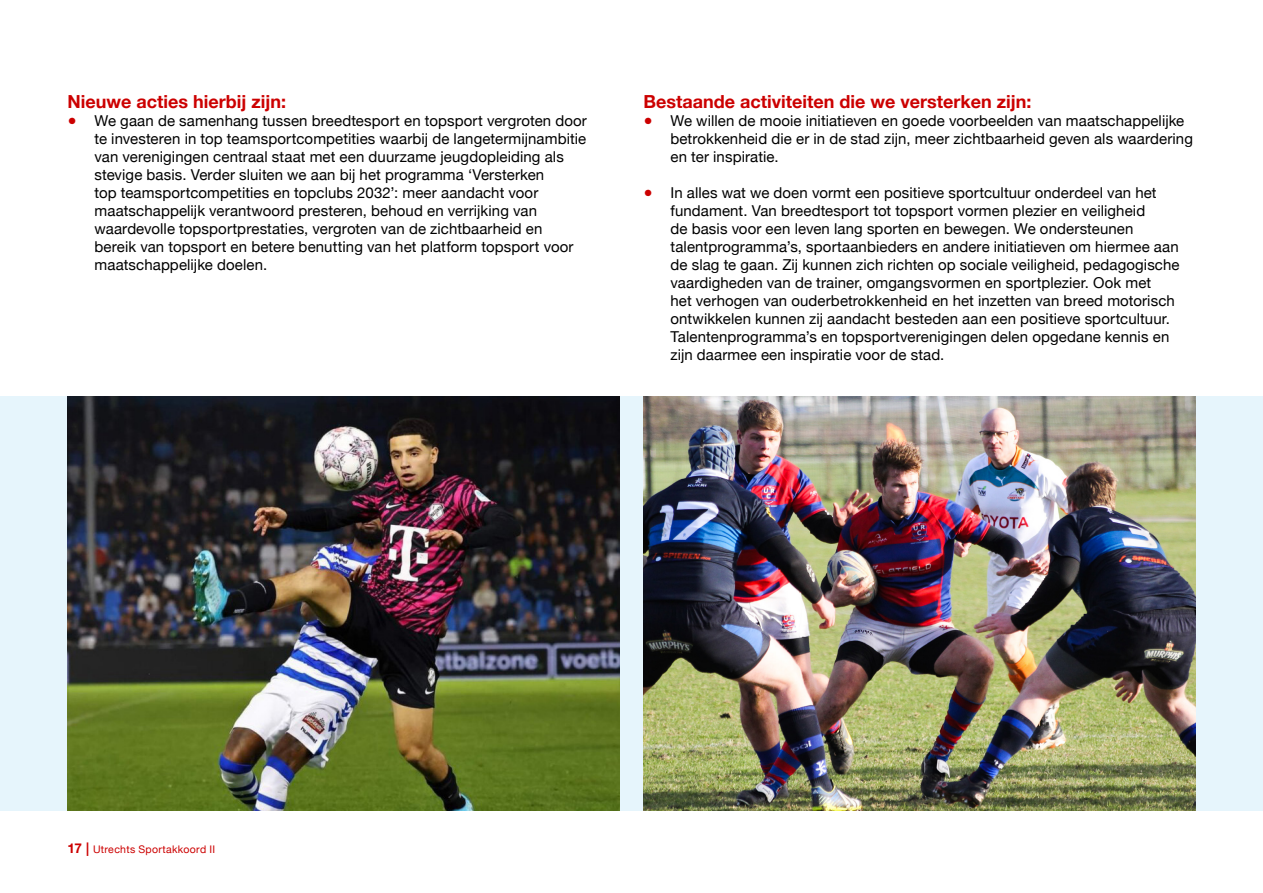
<style>
.page{position:relative;width:1263px;height:893px;background:#fff}
.page>*{position:absolute;margin:0;border:0;box-sizing:border-box;transform-origin:0 0}
.t1{font:700 18px "Helvetica Neue";color:#c00}
.t2{font:15px/18px "Helvetica Neue";letter-spacing:.005em;color:#000}
.t3{font:10.5px "Helvetica Neue";letter-spacing:.03em;color:#c00}
.s1{font-weight:700;color:#c00}
.s2{font-weight:700;font-size:13.5px}
</style>
<div class="page">
<div style="left:0;top:396px;width:1263px;height:414px;background:#e6f5fc"></div>
<img style="left:68px;top:396px;width:551px;height:414px">
<img style="left:643px;top:396px;width:552px;height:414px">
<h3 class="t1" style="left:68px;top:87px;width:220px">Nieuwe acties hierbij zijn:</h3>
<p class="t2" style="left:94px;top:113px;width:494px;text-indent:-27px"><span class="s1">●</span> We gaan de samenhang tussen breedtesport en topsport vergroten door te investeren in top teamsportcompetities waarbij de langetermijnambitie van verenigingen centraal staat met een duurzame jeugdopleiding als stevige basis. Verder sluiten we aan bij het programma ‘Versterken<br>top teamsportcompetities en topclubs 2032’: meer aandacht voor maatschappelijk verantwoord presteren, behoud en verrijking van waardevolle topsportprestaties, vergroten van de zichtbaarheid en bereik van topsport en betere benutting van het platform topsport voor maatschappelijke doelen.</p>
<h3 class="t1" style="left:643px;top:87px;width:389px">Bestaande activiteiten die we versterken zijn:</h3>
<p class="t2" style="left:670px;top:113px;width:524px;text-indent:-27px"><span class="s1">●</span> We willen de mooie initiatieven en goede voorbeelden van maatschappelijke betrokkenheid die er in de stad zijn, meer zichtbaarheid geven als waardering en ter inspiratie.</p>
<p class="t2" style="left:670px;top:185px;width:511px;text-indent:-27px"><span class="s1">●</span> In alles wat we doen vormt een positieve sportcultuur onderdeel van het fundament. Van breedtesport tot topsport vormen plezier en veiligheid<br>de basis voor een leven lang sporten en bewegen. We ondersteunen talentprogramma’s, sportaanbieders en andere initiatieven om hiermee aan de slag te gaan. Zij kunnen zich richten op sociale veiligheid, pedagogische vaardigheden van de trainer, omgangsvormen en sportplezier. Ook met<br>het verhogen van ouderbetrokkenheid en het inzetten van breed motorisch ontwikkelen kunnen zij aandacht besteden aan een positieve sportcultuur.<br>Talentenprogramma’s en topsportverenigingen delen opgedane kennis en zijn daarmee een inspiratie voor de stad.</p>
<p class="t3" style="left:68px;top:841px;width:149px"><span class="s2">17 |</span> Utrechts Sportakkoord II</p>
</div>
